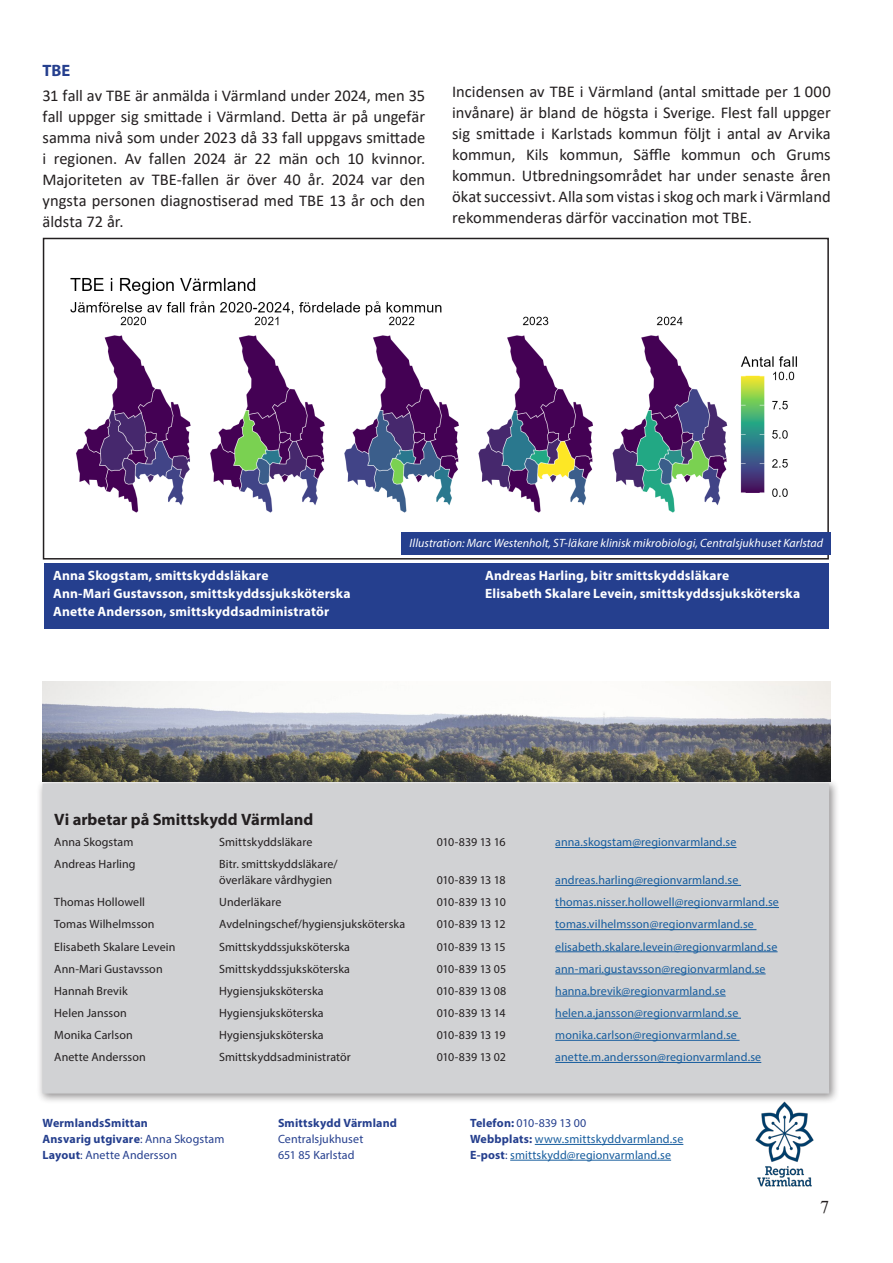
<style>
.page{position:relative;width:893px;height:1263px;background:#fff}
.page>*{position:absolute;margin:0;border:0;box-sizing:border-box;transform-origin:0 0}
.t1{font:18px "Times New Roman";color:#231f20}
.brödtext_med_radrubrik{font:16.5px/21px "Calibri";color:#231f20;text-align:justify}
.underrubrik{font:700 16.5px "Myriad Pro";color:#231f20}
.brödtext_med_radrubrik-2{font:700 16.5px "Myriad Pro";color:#253f8e}
.fakta_-_rubrik{font:700 13.5px "Myriad Pro";letter-spacing:.01em;color:#fff}
.fakta{font:12px "Myriad Pro";letter-spacing:.01em;color:#175d9e}
.fakta-2{font:12px/15.8px "Myriad Pro";letter-spacing:.005em;color:#231f20}
.fakta_-_rubrik-2{font:italic 12px "Myriad Pro";letter-spacing:.005em;color:#fff}
.fakta-3{font:12px "Myriad Pro";letter-spacing:-.035em;color:#231f20}
.fakta-4{font:700 12px "Myriad Pro";letter-spacing:.015em;color:#253f8e}
.fakta-5{font:12px "Myriad Pro";letter-spacing:.005em;color:#253f8e}
.fakta-6{font:12px "Myriad Pro";letter-spacing:-.025em;color:#231f20}
.fakta-7{font:12px "Myriad Pro";letter-spacing:-.025em;color:#253f8e}
.s1{font-weight:700}
.s2{font-weight:400}
.s3{font-weight:700;color:#253f8e}
.s4{color:#253f8e}
</style>
<div class="page">
<hr style="left:535px;top:1144px;width:148px;height:1px;background:#175d9e">
<hr style="left:510px;top:1160px;width:161px;height:1px;background:#175d9e">
<img style="left:755px;top:1104px;width:59px;height:82px">
<div style="left:36px;top:778px;width:803px;height:326px;background:#231f20;opacity:.5"></div>
<div style="left:43px;top:783px;width:786px;height:310px;background:#d1d2d4"></div>
<hr style="left:555px;top:847px;width:181px;height:1px;background:#175d9e">
<hr style="left:555px;top:885px;width:186px;height:1px;background:#175d9e">
<hr style="left:555px;top:907px;width:224px;height:1px;background:#175d9e">
<hr style="left:555px;top:929px;width:201px;height:1px;background:#175d9e">
<hr style="left:555px;top:951px;width:223px;height:1px;background:#175d9e">
<hr style="left:555px;top:974px;width:211px;height:1px;background:#175d9e">
<hr style="left:555px;top:996px;width:171px;height:1px;background:#175d9e">
<hr style="left:555px;top:1018px;width:186px;height:1px;background:#175d9e">
<hr style="left:555px;top:1040px;width:184px;height:1px;background:#175d9e">
<hr style="left:555px;top:1062px;width:206px;height:1px;background:#175d9e">
<img style="left:70px;top:278px;width:727px;height:235px">
<div style="left:43px;top:238px;width:786px;height:321px;border:2px solid #231f20"></div>
<div style="left:45px;top:563px;width:784px;height:65px;background:#253f8e"></div>
<div style="left:401px;top:532px;width:429px;height:23px;background:#253f8e"></div>
<img style="left:43px;top:681px;width:788px;height:101px">
<p class="brödtext_med_radrubrik-2" style="left:43px;top:60px;width:29px">TBE</p>
<p class="brödtext_med_radrubrik" style="left:43px;top:85px;width:384px">31 fall av TBE är anmälda i Värmland under 2024, men 35 fall uppger sig smittade i Värmland. Detta är på ungefär samma nivå som under 2023 då 33 fall uppgavs smittade i regionen. Av fallen 2024 är 22 män och 10 kvinnor.<br>Majoriteten av TBE-fallen är över 40 år. 2024 var den yngsta personen diagnostiserad med TBE 13 år och den äldsta 72 år.</p>
<p class="brödtext_med_radrubrik" style="left:452px;top:80px;width:380px">Incidensen av TBE i Värmland (antal smittade per 1 000 invånare) är bland de högsta i Sverige. Flest fall uppger sig smittade i Karlstads kommun följt i antal av Arvika kommun, Kils kommun, Säffle kommun och Grums kommun. Utbredningsområdet har under senaste åren ökat successivt. Alla som vistas i skog och mark i Värmland rekommenderas därför vaccination mot TBE.</p>
<p class="fakta_-_rubrik-2" style="left:410px;top:536px;width:415px">Illustration: Marc Westenholt, ST-läkare klinisk mikrobiologi, Centralsjukhuset Karlstad</p>
<p class="fakta_-_rubrik" style="left:53px;top:566px;width:217px">Anna Skogstam, smittskyddsläkare</p>
<p class="fakta_-_rubrik" style="left:485px;top:566px;width:245px">Andreas Harling, bitr smittskyddsläkare</p>
<p class="fakta_-_rubrik" style="left:53px;top:584px;width:299px">Ann-Mari Gustavsson, smittskyddssjuksköterska</p>
<p class="fakta_-_rubrik" style="left:485px;top:584px;width:317px">Elisabeth Skalare Levein, smittskyddssjuksköterska</p>
<p class="fakta_-_rubrik" style="left:53px;top:602px;width:278px">Anette Andersson, smittskyddsadministratör</p>
<p class="underrubrik" style="left:54px;top:808px;width:261px">Vi arbetar på Smittskydd Värmland</p>
<p class="fakta-2" style="left:54px;top:834px;width:81px">Anna Skogstam</p>
<p class="fakta-2" style="left:219px;top:834px;width:95px">Smittskyddsläkare</p>
<p class="fakta-3" style="left:437px;top:835px;width:70px">010-839 13 16</p>
<p class="fakta" style="left:555px;top:835px;width:183px">anna.skogstam@regionvarmland.se</p>
<p class="fakta-2" style="left:54px;top:856px;width:83px">Andreas Harling</p>
<p class="fakta-2" style="left:219px;top:856px;width:120px">Bitr. smittskyddsläkare/ överläkare vårdhygien</p>
<p class="fakta-3" style="left:437px;top:873px;width:70px">010-839 13 18</p>
<p class="fakta" style="left:555px;top:873px;width:185px">andreas.harling@regionvarmland.se</p>
<p class="fakta-2" style="left:54px;top:894px;width:92px">Thomas Hollowell</p>
<p class="fakta-2" style="left:219px;top:894px;width:64px">Underläkare</p>
<p class="fakta-3" style="left:437px;top:895px;width:71px">010-839 13 10</p>
<p class="fakta" style="left:555px;top:895px;width:225px">thomas.nisser.hollowell@regionvarmland.se</p>
<p class="fakta-2" style="left:54px;top:916px;width:102px">Tomas Wilhelmsson</p>
<p class="fakta-2" style="left:219px;top:916px;width:187px">Avdelningschef/hygiensjuksköterska</p>
<p class="fakta-3" style="left:437px;top:917px;width:70px">010-839 13 12</p>
<p class="fakta" style="left:555px;top:917px;width:200px">tomas.vilhelmsson@regionvarmland.se</p>
<p class="fakta-2" style="left:54px;top:938px;width:123px">Elisabeth Skalare Levein</p>
<p class="fakta-2" style="left:219px;top:938px;width:132px">Smittskyddssjuksköterska</p>
<p class="fakta-3" style="left:437px;top:939px;width:70px">010-839 13 15</p>
<p class="fakta" style="left:555px;top:939px;width:224px">elisabeth.skalare.levein@regionvarmland.se</p>
<p class="fakta-2" style="left:54px;top:961px;width:110px">Ann-Mari Gustavsson</p>
<p class="fakta-2" style="left:219px;top:961px;width:132px">Smittskyddssjuksköterska</p>
<p class="fakta-6" style="left:437px;top:961px;width:71px">010-839 13 05</p>
<p class="fakta" style="left:555px;top:961px;width:212px">ann-mari.gustavsson@regionvarmland.se</p>
<p class="fakta-2" style="left:54px;top:983px;width:75px">Hannah Brevik</p>
<p class="fakta-2" style="left:219px;top:983px;width:106px">Hygiensjuksköterska</p>
<p class="fakta-6" style="left:437px;top:983px;width:71px">010-839 13 08</p>
<p class="fakta" style="left:555px;top:983px;width:172px">hanna.brevik@regionvarmland.se</p>
<p class="fakta-2" style="left:54px;top:1005px;width:74px">Helen Jansson</p>
<p class="fakta-2" style="left:219px;top:1005px;width:106px">Hygiensjuksköterska</p>
<p class="fakta-3" style="left:437px;top:1005px;width:70px">010-839 13 14</p>
<p class="fakta" style="left:555px;top:1005px;width:185px">helen.a.jansson@regionvarmland.se</p>
<p class="fakta-2" style="left:54px;top:1027px;width:80px">Monika Carlson</p>
<p class="fakta-2" style="left:219px;top:1027px;width:106px">Hygiensjuksköterska</p>
<p class="fakta-3" style="left:437px;top:1028px;width:70px">010-839 13 19</p>
<p class="fakta" style="left:555px;top:1028px;width:183px">monika.carlson@regionvarmland.se</p>
<p class="fakta-2" style="left:54px;top:1049px;width:93px">Anette Andersson</p>
<p class="fakta-2" style="left:219px;top:1049px;width:133px">Smittskyddsadministratör</p>
<p class="fakta-6" style="left:437px;top:1050px;width:71px">010-839 13 02</p>
<p class="fakta" style="left:555px;top:1050px;width:208px">anette.m.andersson@regionvarmland.se</p>
<p class="fakta-4" style="left:43px;top:1115px;width:107px">WermlandsSmittan</p>
<p class="fakta-4" style="left:278px;top:1115px;width:121px">Smittskydd Värmland</p>
<p class="fakta-7" style="left:470px;top:1116px;width:118px"><span class="s1">Telefon:</span> 010-839 13 00</p>
<p class="fakta-4" style="left:43px;top:1131px;width:183px">Ansvarig utgivare<span class="s2">: Anna Skogstam</span></p>
<p class="fakta-5" style="left:278px;top:1132px;width:87px">Centralsjukhuset</p>
<p class="fakta" style="left:470px;top:1132px;width:215px"><span class="s3">Webbplats:</span> www.smittskyddvarmland.se</p>
<p class="fakta-5" style="left:43px;top:1147px;width:136px"><span class="s1">Layout</span>: Anette Andersson</p>
<p class="fakta-5" style="left:278px;top:1147px;width:78px">651 85 Karlstad</p>
<p class="fakta" style="left:470px;top:1147px;width:203px"><span class="s3">E-post</span><span class="s4">:</span> smittskydd@regionvarmland.se</p>
<p class="t1" style="left:820px;top:1195px;width:10px">7</p>
</div>
